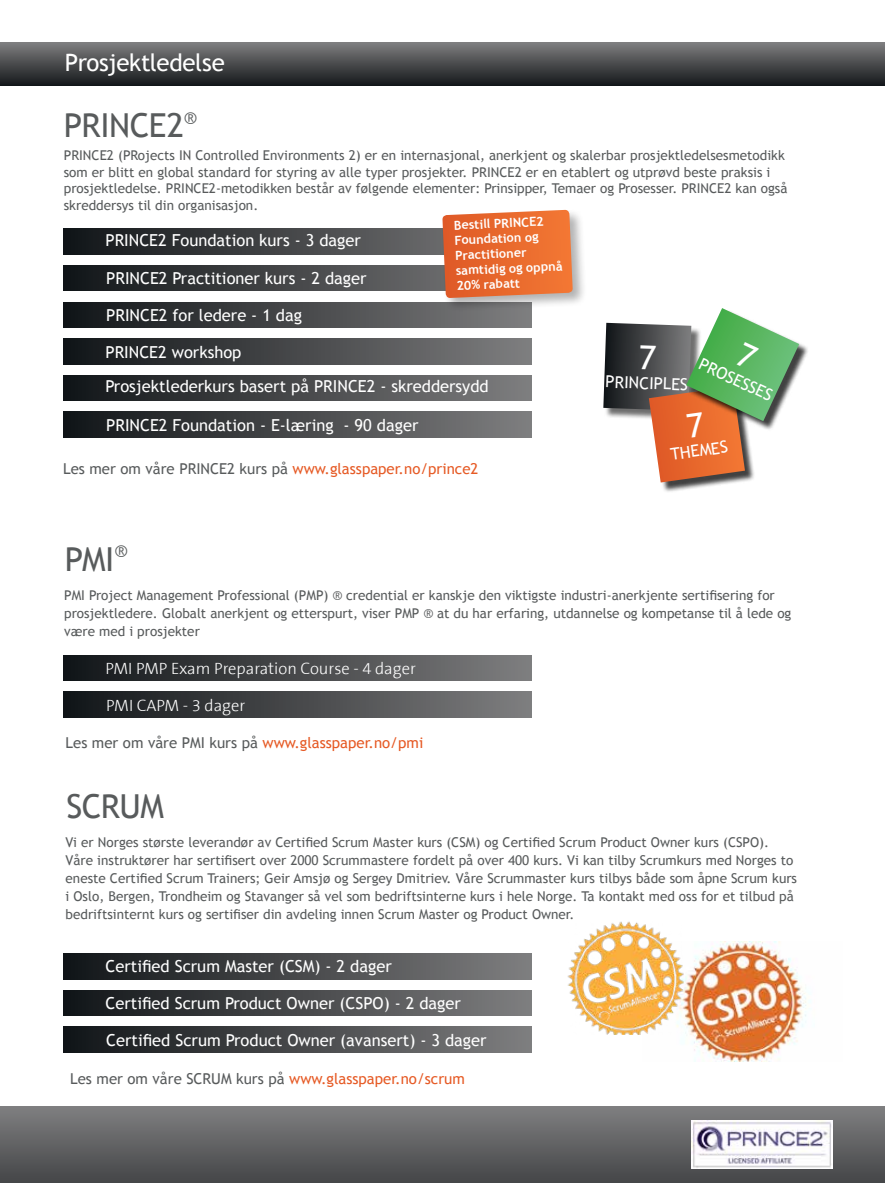
<style>
.page{position:relative;width:885px;height:1183px;background:#fff}
.page>*{position:absolute;margin:0;border:0;box-sizing:border-box;transform-origin:0 0}
.t1{font:33px "Trebuchet MS";letter-spacing:-.015em;color:#585b5c}
.t2{font:24px "Trebuchet MS";letter-spacing:-.015em;color:#fff}
.t3{font:16.5px "Trebuchet MS";color:#fff}
.t4{font:300 16.5px "The Sans B3";color:#fff}
.t5{font:15px "Trebuchet MS";color:#585b5c}
.t6{font:13.5px/18px "Trebuchet MS";color:#585b5c}
.t7{font:700 12.6px/15.1px "Trebuchet MS";color:#fff}
.s1{color:#e65a25}
</style>
<div class="page">
<img style="left:683px;top:941px;width:123px;height:120px">
<svg style="left:64px;top:265px;width:377px;height:26px;background:#3c3e41"></svg>
<div style="left:64px;top:375px;width:468px;height:26px;background:linear-gradient(to right,#111518,#7e7e7f)"></div>
<div style="left:64px;top:302px;width:468px;height:25px;background:linear-gradient(to right,#111518,#7e7e7f)"></div>
<div style="left:64px;top:338px;width:468px;height:26px;background:linear-gradient(to right,#111518,#7e7e7f)"></div>
<div style="left:64px;top:412px;width:468px;height:25px;background:linear-gradient(to right,#111518,#7e7e7f)"></div>
<svg style="left:64px;top:229px;width:377px;height:25px;background:#3c3e41"></svg>
<div style="left:441px;top:208px;width:145px;height:104px;background:#000;opacity:.3"></div>
<svg style="left:442px;top:210px;width:130px;height:88px;background:#e67039"></svg>
<div style="left:64px;top:691px;width:468px;height:26px;background:linear-gradient(to right,#111518,#7e7e7f)"></div>
<div style="left:64px;top:655px;width:468px;height:25px;background:linear-gradient(to right,#111518,#7e7e7f)"></div>
<div style="left:650px;top:388px;width:105px;height:105px;background:#000;opacity:.75"></div>
<div style="left:688px;top:310px;width:121px;height:121px;background:#000;opacity:.75"></div>
<div style="left:64px;top:990px;width:468px;height:25px;background:linear-gradient(to right,#111518,#7e7e7f)"></div>
<div style="left:64px;top:953px;width:468px;height:25px;background:linear-gradient(to right,#111518,#7e7e7f)"></div>
<div style="left:64px;top:1026px;width:468px;height:26px;background:linear-gradient(to right,#111518,#7e7e7f)"></div>
<div style="left:0;top:43px;width:884px;height:43px;background:linear-gradient(to bottom,#7d7d7e,#14171a)"></div>
<div style="left:0;top:1106px;width:884px;height:76px;background:linear-gradient(to bottom,#7f7f80,#484a4c)"></div>
<img style="left:691px;top:1120px;width:141px;height:48px">
<img style="left:567px;top:921px;width:116px;height:113px">
<svg style="left:603px;top:308px;width:196px;height:174px"></svg>
<h2 class="t2" style="left:65px;top:48px;width:161px">Prosjektledelse</h2>
<h1 class="t1" style="left:64px;top:106px;width:134px">PRINCE2<sup>®</sup></h1>
<p class="t6" style="left:64px;top:147px;width:725px;line-height:16.5px">PRINCE2 (PRojects IN Controlled Environments 2) er en internasjonal, anerkjent og skalerbar prosjektledelsesmetodikk som er blitt en global standard for styring av alle typer prosjekter. PRINCE2 er en etablert og utprøvd beste praksis i prosjektledelse. PRINCE2-metodikken består av følgende elementer: Prinsipper, Temaer og Prosesser. PRINCE2 kan også skreddersys til din organisasjon.</p>
<p class="t3" style="left:105px;top:231px;width:257px">PRINCE2 Foundation kurs - 3 dager</p>
<p class="t3" style="left:106px;top:269px;width:262px">PRINCE2 Practitioner kurs - 2 dager</p>
<p class="t3" style="left:106px;top:305px;width:197px">PRINCE2 for ledere - 1 dag</p>
<p class="t3" style="left:105px;top:342px;width:137px">PRINCE2 workshop</p>
<p class="t7" style="left:453px;top:217px;width:109px;rotate:-2deg">Bestill PRINCE2<br>Foundation og<br>Practitioner samtidig og oppnå<br>20% rabatt</p>
<p class="t3" style="left:105px;top:376px;width:385px">Prosjektlederkurs basert på PRINCE2 - skreddersydd</p>
<p class="t3" style="left:106px;top:415px;width:314px">PRINCE2 Foundation - E-læring - 90 dager</p>
<p class="t5" style="left:63px;top:460px;width:417px">Les mer om våre PRINCE2 kurs på <span class="s1">www.glasspaper.no/prince2</span></p>
<h1 class="t1" style="left:65px;top:539px;width:64px">PMI<sup>®</sup></h1>
<p class="t3" style="left:605px;top:372px;width:84px;rotate:2deg">PRINCIPLES</p>
<p class="t3" style="left:703px;top:353px;width:81px;rotate:25deg">PROSESSES</p>
<p class="t3" style="left:669px;top:445px;width:59px;rotate:-8deg">THEMES</p>
<p class="t6" style="left:64px;top:586px;width:728px">PMI Project Management Professional (PMP) ® credential er kanskje den viktigste industri-anerkjente sertifisering for prosjektledere. Globalt anerkjent og etterspurt, viser PMP ® at du har erfaring, utdannelse og kompetanse til å lede og være med i prosjekter</p>
<p class="t4" style="left:105px;top:660px;width:312px">PMI PMP Exam Preparation Course - 4 dager</p>
<p class="t4" style="left:106px;top:696px;width:141px">PMI CAPM - 3 dager</p>
<p class="t5" style="left:66px;top:733px;width:359px">Les mer om våre PMI kurs på <span class="s1">www.glasspaper.no/pmi</span></p>
<h1 class="t1" style="left:66px;top:786px;width:99px">SCRUM</h1>
<p class="t6" style="left:66px;top:833px;width:733px">Vi er Norges største leverandør av Certified Scrum Master kurs (CSM) og Certified Scrum Product Owner kurs (CSPO).<br>Våre instruktører har sertifisert over 2000 Scrummastere fordelt på over 400 kurs. Vi kan tilby Scrumkurs med Norges to eneste Certified Scrum Trainers; Geir Amsjø og Sergey Dmitriev. Våre Scrummaster kurs tilbys både som åpne Scrum kurs i Oslo, Bergen, Trondheim og Stavanger så vel som bedriftsinterne kurs i hele Norge. Ta kontakt med oss for et tilbud på bedriftsinternt kurs og sertifiser din avdeling innen Scrum Master og Product Owner.</p>
<p class="t3" style="left:105px;top:956px;width:288px">Certified Scrum Master (CSM) - 2 dager</p>
<p class="t3" style="left:105px;top:993px;width:357px">Certified Scrum Product Owner (CSPO) - 2 dager</p>
<p class="t3" style="left:106px;top:1029px;width:382px">Certified Scrum Product Owner (avansert) - 3 dager</p>
<p class="t5" style="left:70px;top:1069px;width:396px">Les mer om våre SCRUM kurs på <span class="s1">www.glasspaper.no/scrum</span></p>
</div>
